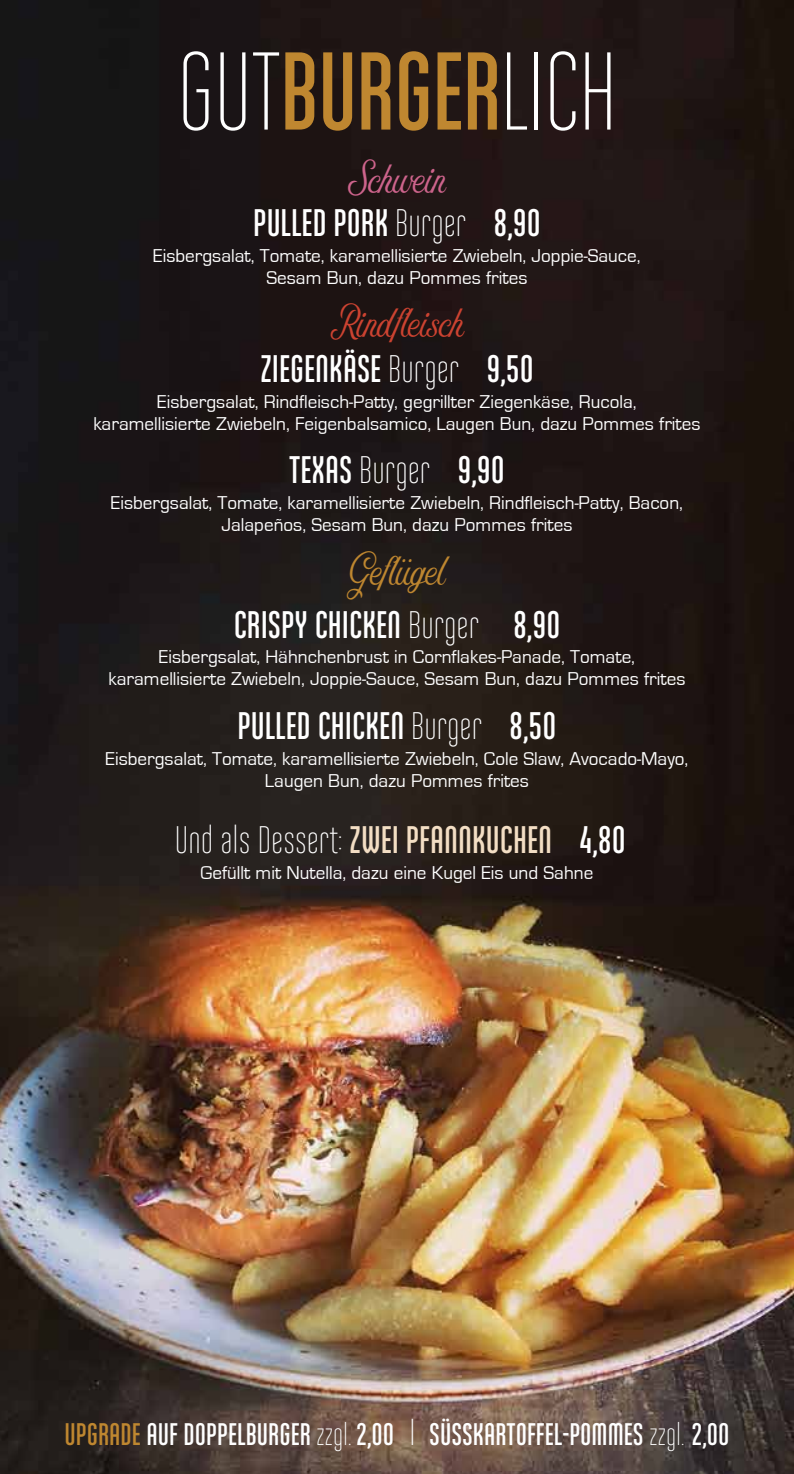
<style>
.page{position:relative;width:794px;height:1474px;background:#fff}
.page>*{position:absolute;margin:0;border:0;box-sizing:border-box;transform-origin:0 0}
.t1{font:300 110.25px "Ando";letter-spacing:-.01em;color:#fff}
.t2{font:700 38.32px "Ando";color:#fff}
.t3{font:700 38.32px "Ando";color:#f3dec4}
.t4{font:300 36.75px "Nomah Script";color:#cd4331}
.t5{font:300 36.75px "Nomah Script";letter-spacing:.02em;color:#bf8730}
.t6{font:300 36.75px "Nomah Script";color:#ce648c}
.t7{font:700 31.15px "Ando";color:#fff}
.t8{font:19.07px/21.9px "Eurostile";color:#fff;text-align:center}
.s1{font-weight:700;color:#bf8730}
.s2{font-weight:300}
.s3{font-weight:300;color:#fff}
.s4{color:#fff}
.s5{color:#bf8730}
.s6{font-weight:300;font-size:37.45px}
.s7{font-weight:300;font-size:30.28px}
</style>
<div class="page">
<img style="left:0;top:0;width:794px;height:1473px">
<h1 class="t1" style="left:177px;top:34px;width:441px">GUT<span class="s1">BURGER</span>LICH</h1>
<h3 class="t6" style="left:348px;top:145px;width:100px">Schwein</h3>
<h2 class="t2" style="left:253px;top:203px;width:289px">PULLED PORK <span class="s2">Burger</span> 8,90</h2>
<p class="t8" style="left:153px;top:245px;width:489px">Eisbergsalat, Tomate, karamellisierte Zwiebeln, Joppie-Sauce,<br>Sesam Bun, dazu Pommes frites</p>
<h3 class="t4" style="left:331px;top:289px;width:133px">Rindfleisch</h3>
<h2 class="t2" style="left:260px;top:349px;width:275px">ZIEGENKÄSE <span class="s2">Burger</span> 9,50</h2>
<p class="t8" style="left:93px;top:391px;width:608px">Eisbergsalat, Rindfleisch-Patty, gegrillter Ziegenkäse, Rucola,<br>karamellisierte Zwiebeln, Feigenbalsamico, Laugen Bun, dazu Pommes frites</p>
<h2 class="t2" style="left:289px;top:450px;width:217px">TEXAS <span class="s2">Burger</span> 9,90</h2>
<p class="t8" style="left:111px;top:492px;width:573px">Eisbergsalat, Tomate, karamellisierte Zwiebeln, Rindfleisch-Patty, Bacon,<br>Jalapeños, Sesam Bun, dazu Pommes frites</p>
<h3 class="t5" style="left:350px;top:537px;width:95px">Geflügel</h3>
<h2 class="t2" style="left:234px;top:604px;width:328px">CRISPY CHICKEN <span class="s2">Burger</span> 8,90</h2>
<p class="t8" style="left:108px;top:646px;width:578px">Eisbergsalat, Hähnchenbrust in Cornflakes-Panade, Tomate, karamellisierte Zwiebeln, Joppie-Sauce, Sesam Bun, dazu Pommes frites</p>
<h2 class="t2" style="left:237px;top:705px;width:321px">PULLED CHICKEN <span class="s2">Burger</span> 8,50</h2>
<p class="t8" style="left:105px;top:748px;width:584px">Eisbergsalat, Tomate, karamellisierte Zwiebeln, Cole Slaw, Avocado-Mayo,<br>Laugen Bun, dazu Pommes frites</p>
<h2 class="t3" style="left:175px;top:819px;width:452px"><span class="s3">Und als Dessert:</span> ZWEI PFANNKUCHEN <span class="s4">4,80</span></h2>
<p class="t8" style="left:200px;top:862px;width:394px">Gefüllt mit Nutella, dazu eine Kugel Eis und Sahne</p>
<h3 class="t7" style="left:64px;top:1417px;width:193px"><span class="s5">UPGRADE</span> AUF DOPPELBURGER</h3>
<h3 class="t7" style="left:316px;top:1417px;width:414px"><span class="s2">zzgl.</span> 2,00 <span class="s6">I</span> SÜSSKARTOFFEL-POMMES <span class="s2">zzgl</span><span class="s7">.</span> 2,00</h3>
</div>
